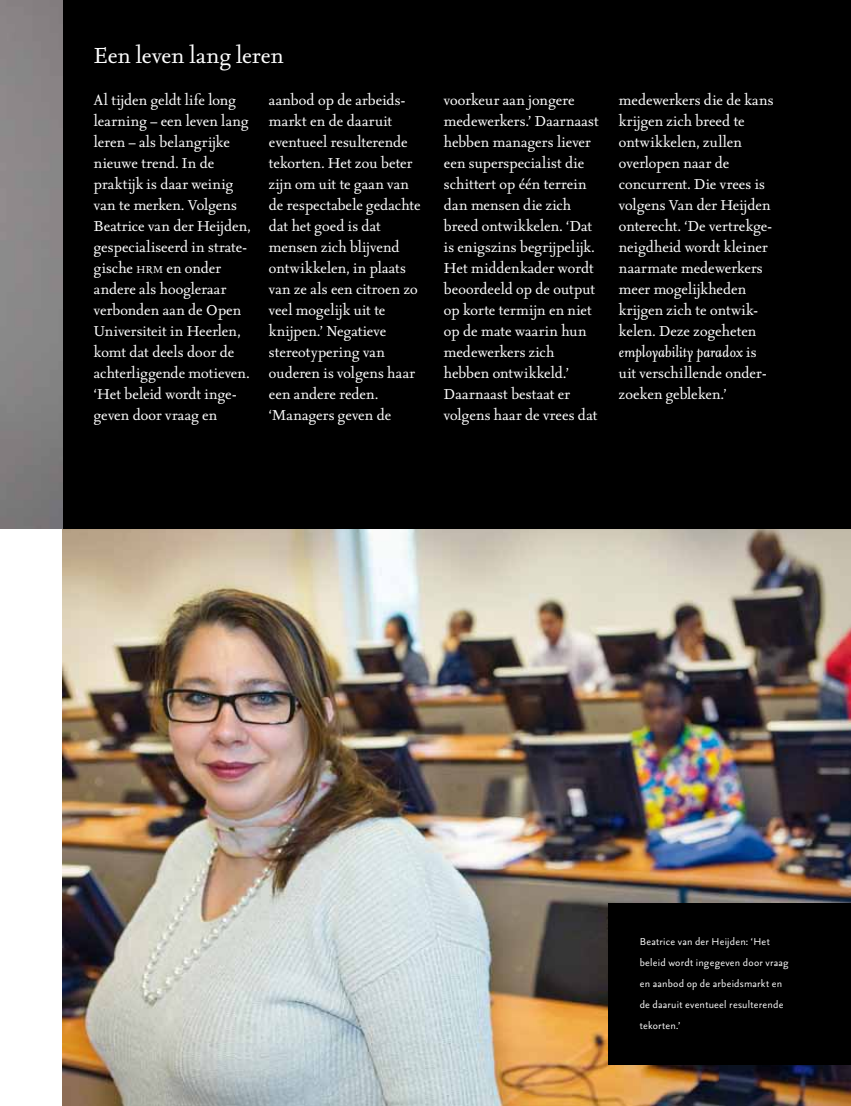
<style>
.page{position:relative;width:851px;height:1106px;background:#fff}
.page>*{position:absolute;margin:0;border:0;box-sizing:border-box;transform-origin:0 0}
.t1{font:26.25px "Seria";letter-spacing:.005em;color:#fff}
.t2{font:17.25px/21px "Seria";letter-spacing:.005em;color:#fff}
.t3{font:12px/21px "Seria Sans";letter-spacing:.015em;color:#fff}
.s1{font-family:"Seria Regular Caps";font-size:12.15px}
.s2{font-style:italic}
</style>
<div class="page">
<img style="left:62px;top:528px;width:788px;height:578px">
<div style="left:608px;top:903px;width:242px;height:161px;background:#000"></div>
<div style="left:61px;top:0;width:789px;height:528px;background:#000"></div>
<img style="left:0;top:0;width:62px;height:528px">
<h1 class="t1" style="left:94px;top:42px;width:191px">Een leven lang leren</h1>
<p class="t2" style="left:94px;top:90px;width:158px">Al tijden geldt life long learning – een leven lang leren – als belangrijke nieuwe trend. In de praktijk is daar weinig van te merken. Volgens<br>Beatrice van der Heijden, gespecialiseerd in strate&shy;gische <span class="s1">hrm</span> en onder andere als hoogleraar verbonden aan de Open<br>Universiteit in Heerlen, komt dat deels door de achterliggende motieven. ‘Het beleid wordt inge&shy;geven door vraag en</p>
<p class="t2" style="left:269px;top:90px;width:153px">aanbod op de arbeids&shy;markt en de daaruit eventueel resulterende tekorten. Het zou beter zijn om uit te gaan van de respectabele gedachte dat het goed is dat mensen zich blijvend ontwikkelen, in plaats van ze als een citroen zo veel mogelijk uit te knijpen.’ Negatieve stereotypering van ouderen is volgens haar een andere reden. ‘Managers geven de</p>
<p class="t2" style="left:444px;top:90px;width:156px">voorkeur aan jongere medewerkers.’ Daarnaast hebben managers liever een superspecialist die schittert op één terrein dan mensen die zich breed ontwikkelen. ‘Dat is enigszins begrijpelijk.<br>Het middenkader wordt beoordeeld op de output op korte termijn en niet op de mate waarin hun medewerkers zich hebben ontwikkeld.’<br>Daarnaast bestaat er volgens haar de vrees dat</p>
<p class="t2" style="left:618px;top:90px;width:156px">medewerkers die de kans krijgen zich breed te ontwikkelen, zullen overlopen naar de concurrent. Die vrees is volgens Van der Heijden onterecht. ‘De vertrekge&shy;neigdheid wordt kleiner naarmate medewerkers meer mogelijkheden krijgen zich te ontwik&shy;kelen. Deze zogeheten <span class="s2">employability paradox</span> is uit verschillende onder&shy;zoeken gebleken.’</p>
<p class="t3" style="left:639px;top:931px;width:150px">Beatrice van der Heijden: ‘Het beleid wordt ingegeven door vraag en aanbod op de arbeidsmarkt en de daaruit eventueel resulterende tekorten.’</p>
</div>
